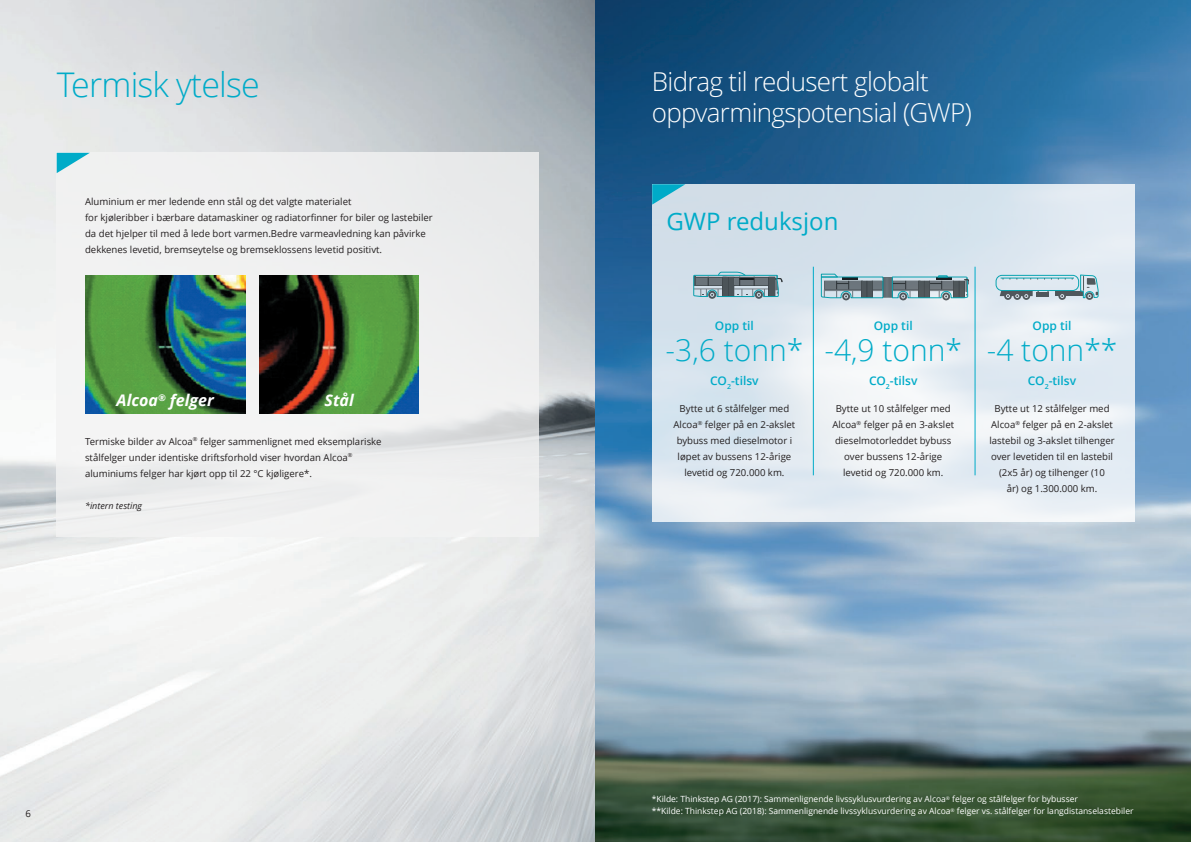
<style>
.page{position:relative;width:1191px;height:842px;background:#fff}
.page>*{position:absolute;margin:0;border:0;box-sizing:border-box;transform-origin:0 0}
.t1{font:300 34px "Open Sans";letter-spacing:-.025em;color:#00abc8}
.t2{font:300 30px "Open Sans";color:#00abc8}
.t3{font:300 26px/31.2px "Open Sans";letter-spacing:-.025em;color:#fff}
.t4{font:24px "Open Sans";color:#00abc8}
.t5{font:italic 700 16px "Open Sans";color:#fff}
.t6{font:600 12px "Open Sans";color:#00abc8}
.t7{font:9.6px/16px "Open Sans";color:#231f20;text-align:center}
.t8{font:italic 9px "Open Sans";color:#231f20}
.t9{font:8.5px/12px "Open Sans";color:#fff}
</style>
<div class="page">
<img style="left:0;top:0;width:596px;height:842px">
<div style="left:57px;top:153px;width:482px;height:384px;background:#f3f3f3"></div>
<img style="left:85px;top:275px;width:160px;height:138px">
<img style="left:259px;top:275px;width:160px;height:138px">
<svg style="left:57px;top:153px;width:33px;height:20px"></svg>
<img style="left:596px;top:0;width:595px;height:842px">
<svg style="left:652px;top:184px;width:482px;height:338px"></svg>
<svg style="left:652px;top:184px;width:33px;height:21px"></svg>
<hr style="left:1055px;top:292px;width:29px;height:4px;background:#50585c">
<svg style="left:1058px;top:291px;width:10px;height:9px"></svg>
<svg style="left:999px;top:291px;width:39px;height:9px"></svg>
<svg style="left:996px;top:275px;width:82px;height:15px"></svg>
<div style="left:995px;top:275px;width:84px;height:16px;border:1px solid #0cb5bb;border-radius:6px"></div>
<div style="left:1036px;top:292px;width:13px;height:5px;background:#50575c"></div>
<svg style="left:1079px;top:275px;width:20px;height:25px"></svg>
<hr style="left:1000px;top:278px;width:74px;height:1px;background:#0cb5bb">
<hr style="left:813px;top:267px;width:1px;height:208px;background:#00abc8">
<hr style="left:974px;top:267px;width:1px;height:208px;background:#00abc8">
<svg style="left:821px;top:274px;width:148px;height:26px;background:#8099a1"></svg>
<svg style="left:693px;top:271px;width:89px;height:28px;background:#839ca5"></svg>
<h1 class="t1" style="left:57px;top:61px;width:204px">Termisk ytelse</h1>
<h3 class="t3" style="left:652px;top:65px;width:321px">Bidrag til redusert globalt oppvarmingspotensial (GWP)</h3>
<p class="t7" style="left:85px;top:193px;width:349px;text-align:left">Aluminium er mer ledende enn stål og det valgte materialet<br>for kjøleribber i bærbare datamaskiner og radiatorfinner for biler og lastebiler da det hjelper til med å lede bort varmen.Bedre varmeavledning kan påvirke dekkenes levetid, bremseytelse og bremseklossens levetid positivt.</p>
<h3 class="t5" style="left:117px;top:389px;width:99px">Alcoa<sup>®</sup> felger</h3>
<h3 class="t5" style="left:324px;top:389px;width:31px">Stål</h3>
<p class="t7" style="left:85px;top:433px;width:298px;text-align:left">Termiske bilder av Alcoa<sup>®</sup> felger sammenlignet med eksemplariske stålfelger under identiske driftsforhold viser hvordan Alcoa<sup>® </sup>aluminiums felger har kjørt opp til 22 °C kjøligere*.</p>
<p class="t8" style="left:85px;top:499px;width:59px">*intern testing</p>
<h3 class="t4" style="left:666px;top:205px;width:173px">GWP reduksjon</h3>
<p class="t6" style="left:715px;top:317px;width:40px">Opp til</p>
<p class="t6" style="left:873px;top:317px;width:40px">Opp til</p>
<p class="t6" style="left:1032px;top:317px;width:40px">Opp til</p>
<h2 class="t2" style="left:665px;top:330px;width:453px">-3,6 tonn* -4,9 tonn* -4 tonn**</h2>
<p class="t6" style="left:710px;top:372px;width:50px">CO<sub>2</sub>-tilsv</p>
<p class="t6" style="left:869px;top:372px;width:50px">CO<sub>2</sub>-tilsv</p>
<p class="t6" style="left:1027px;top:372px;width:50px">CO<sub>2</sub>-tilsv</p>
<p class="t7" style="left:673px;top:400px;width:123px">Bytte ut 6 stålfelger med<br>Alcoa<sup>®</sup> felger på en 2-akslet bybuss med dieselmotor i løpet av bussens 12-årige levetid og 720.000 km.</p>
<p class="t7" style="left:832px;top:401px;width:123px">Bytte ut 10 stålfelger med<br>Alcoa<sup>®</sup> felger på en 3-akslet dieselmotorleddet bybuss over bussens 12-årige levetid og 720.000 km.</p>
<p class="t7" style="left:989px;top:401px;width:127px">Bytte ut 12 stålfelger med<br>Alcoa<sup>®</sup> felger på en 2-akslet lastebil og 3-akslet tilhenger over levetiden til en lastebil (2x5 år) og tilhenger (10<br>år) og 1.300.000 km.</p>
<p class="t7" style="left:26px;top:805px;width:7px">6</p>
<p class="t9" style="left:652px;top:793px;width:483px">*Kilde: Thinkstep AG (2017): Sammenlignende livssyklusvurdering av Alcoa<sup>®</sup> felger og stålfelger for bybusser<br>**Kilde: Thinkstep AG (2018): Sammenlignende livssyklusvurdering av Alcoa<sup>®</sup> felger vs. stålfelger for langdistanselastebiler</p>
</div>
